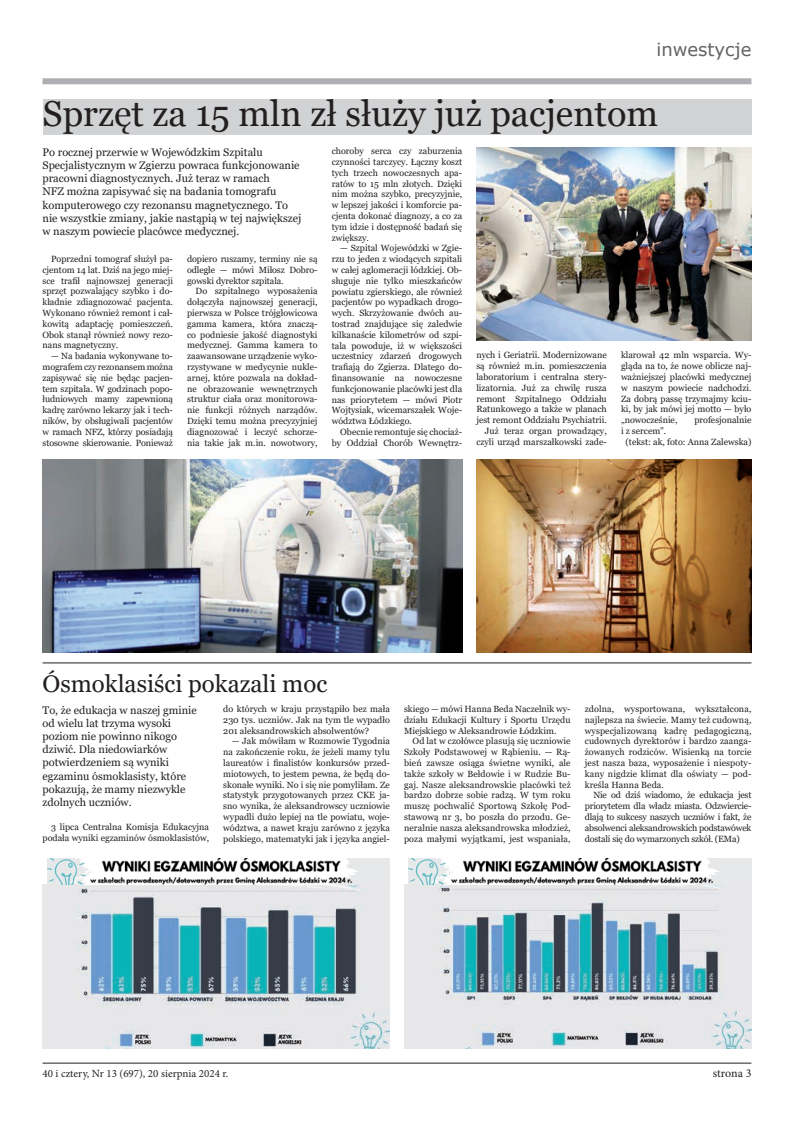
<style>
.page{position:relative;width:794px;height:1134px;background:#fff}
.page>*{position:absolute;margin:0;border:0;box-sizing:border-box;transform-origin:0 0}
.t1{font:36px "Georgia";color:#231f20}
.t2{font:24px "Georgia";color:#231f20}
.t3{font:18px "Verdana";color:#636366}
.t4{font:12px "Minion Pro";letter-spacing:-.005em;color:#231f20}
.t5{font:11px/13.2px "Georgia";color:#231f20}
.t6{font:11px "Minion Pro";color:#231f20}
.t7{font:9px/10.8px "Georgia";color:#231f20;text-align:justify}
</style>
<div class="page">
<hr style="left:43px;top:1063px;width:708px;height:1px;background:#231f20">
<div style="left:43px;top:78px;width:708px;height:6px;background:#aeafb3"></div>
<img style="left:476px;top:147px;width:275px;height:193px">
<img style="left:404px;top:885px;width:347px;height:164px">
<img style="left:43px;top:885px;width:347px;height:164px">
<hr style="left:43px;top:662px;width:708px;height:1px;background:#231f20">
<img style="left:47px;top:858px;width:343px;height:27px">
<img style="left:409px;top:858px;width:342px;height:27px">
<div style="left:43px;top:99px;width:708px;height:35px;background:#d1d2d4"></div>
<img style="left:43px;top:460px;width:419px;height:193px">
<img style="left:476px;top:460px;width:275px;height:193px">
<h3 class="t3" style="left:656px;top:37px;width:96px">inwestycje</h3>
<h1 class="t1" style="left:43px;top:92px;width:617px">Sprzęt za 15 mln zł służy już pacjentom</h1>
<p class="t5" style="left:43px;top:146px;width:260px">Po rocznej przerwie w Wojewódzkim Szpitalu Specjalistycznym w Zgierzu powraca funkcjonowanie pracowni diagnostycznych. Już teraz w ramach<br>NFZ można zapisywać się na badania tomografu komputerowego czy rezonansu magnetycznego. To nie wszystkie zmiany, jakie nastąpią w tej największej w naszym powiecie placówce medycznej.</p>
<p class="t7" style="left:332px;top:146px;width:132px">choroby serca czy zaburzenia czynności tarczycy. Łączny koszt tych trzech nowoczesnych apa&shy;ratów to 15 mln złotych. Dzięki nim można szybko, precyzyjnie, w lepszej jakości i komforcie pa&shy;cjenta dokonać diagnozy, a co za tym idzie i dostępność badań się zwiększy.</p>
<p class="t7" style="left:332px;top:243px;width:132px;text-indent:9px">— Szpital Wojewódzki w Zgie&shy;rzu to jeden z wiodących szpitali w całej aglomeracji łódzkiej. Ob&shy;sługuje nie tylko mieszkańców powiatu zgierskiego, ale również pacjentów po wypadkach drogo&shy;wych. Skrzyżowanie dwóch au&shy;tostrad znajdujące się zaledwie kilkanaście kilometrów od szpi&shy;tala powoduje, iż w większości uczestnicy zdarzeń drogowych trafiają do Zgierza. Dlatego do&shy;finansowanie na nowoczesne funkcjonowanie placówki jest dla nas priorytetem — mówi Piotr Wojtysiak, wicemarszałek Woje&shy;wództwa Łódzkiego.</p>
<p class="t7" style="left:332px;top:427px;width:132px;text-align:right">Obecnie remontuje się chociaż&shy;by Oddział Chorób Wewnętrz-</p>
<p class="t7" style="left:43px;top:254px;width:132px;text-indent:9px">Poprzedni tomograf służył pa&shy;cjentom 14 lat. Dziś na jego miej&shy;sce trafił najnowszej generacji sprzęt pozwalający szybko i do&shy;kładnie zdiagnozować pacjenta.<br>Wykonano również remont i cał&shy;kowitą adaptację pomieszczeń.<br>Obok stanął również nowy rezo&shy;nans magnetyczny.</p>
<p class="t7" style="left:43px;top:351px;width:132px;text-indent:9px">— Na badania wykonywane to&shy;mografem czy rezonansem można zapisywać się nie będąc pacjen&shy;tem szpitala. W godzinach popo&shy;łudniowych mamy zapewnioną kadrę zarówno lekarzy jak i tech&shy;ników, by obsługiwali pacjentów w ramach NFZ, którzy posiadają stosowne skierowanie. Ponieważ</p>
<p class="t7" style="left:187px;top:254px;width:132px">dopiero ruszamy, terminy nie są odległe — mówi Miłosz Dobro&shy;gowski dyrektor szpitala.</p>
<p class="t7" style="left:187px;top:286px;width:132px;text-indent:9px">Do szpitalnego wyposażenia dołączyła najnowszej generacji, pierwsza w Polsce trójgłowicowa gamma kamera, która znaczą&shy;co podniesie jakość diagnostyki medycznej. Gamma kamera to zaawansowane urządzenie wyko&shy;rzystywane w medycynie nukle&shy;arnej, które pozwala na dokład&shy;ne obrazowanie wewnętrznych struktur ciała oraz monitorowa&shy;nie funkcji różnych narządów.<br>Dzięki temu można precyzyjniej diagnozować i leczyć schorze&shy;nia takie jak m.in. nowotwory,</p>
<p class="t7" style="left:476px;top:350px;width:132px;text-align:right">nych i Geriatrii. Modernizowane są również m.in. pomieszczenia laboratorium i centralna stery&shy;lizatornia. Już za chwilę rusza remont Szpitalnego Oddziału<br>Ratunkowego a także w planach jest remont Oddziału Psychiatrii.<br>Już teraz organ prowadzący, czyli urząd marszałkowski zade-</p>
<p class="t7" style="left:621px;top:350px;width:132px">klarował 42 mln wsparcia. Wy&shy;gląda na to, że nowe oblicze naj&shy;ważniejszej placówki medycznej w naszym powiecie nadchodzi.<br>Za dobrą passę trzymajmy kciu&shy;ki, by jak mówi jej motto — było „nowocześnie,</p>
<p class="t7" style="left:694px;top:415px;width:59px">profesjonalnie</p>
<p class="t7" style="left:625px;top:426px;width:127px;text-indent:-5px">i z sercem”.<br>(tekst: ak, foto: Anna Zalewska)</p>
<h2 class="t2" style="left:43px;top:669px;width:286px">Ósmoklasiści pokazali moc</h2>
<p class="t5" style="left:43px;top:703px;width:156px">To, że edukacja w naszej gminie od wielu lat trzyma wysoki poziom nie powinno nikogo dziwić. Dla niedowiarków potwierdzeniem są wyniki egzaminu ósmoklasisty, które pokazują, że mamy niezwykle zdolnych uczniów.</p>
<p class="t7" style="left:43px;top:821px;width:168px;text-align:right">3 lipca Centralna Komisja Edukacyjna podała wyniki egzaminów ósmoklasistów,</p>
<p class="t7" style="left:223px;top:704px;width:168px">do których w kraju przystąpiło bez mała 230 tys. uczniów. Jak na tym tle wypadło 201 aleksandrowskich absolwentów?</p>
<p class="t7" style="left:223px;top:736px;width:168px;text-indent:9px">— Jak mówiłam w Rozmowie Tygodnia na zakończenie roku, że jeżeli mamy tylu laureatów i finalistów konkursów przed&shy;miotowych, to jestem pewna, że będą do&shy;skonałe wyniki. No i się nie pomyliłam. Ze statystyk przygotowanych przez CKE ja&shy;sno wynika, że aleksandrowscy uczniowie wypadli dużo lepiej na tle powiatu, woje&shy;wództwa, a nawet kraju zarówno z języka polskiego, matematyki jak i języka angiel-</p>
<p class="t7" style="left:404px;top:704px;width:168px">skiego — mówi Hanna Beda Naczelnik wy&shy;działu Edukacji Kultury i Sportu Urzędu Miejskiego w Aleksandrowie Łódzkim.</p>
<p class="t7" style="left:404px;top:736px;width:168px;text-indent:9px">Od lat w czołówce plasują się uczniowie Szkoły Podstawowej w Rąbieniu. — Rą&shy;bień zawsze osiąga świetne wyniki, ale także szkoły w Bełdowie i w Rudzie Bu&shy;gaj. Nasze aleksandrowskie placówki też bardzo dobrze sobie radzą. W tym roku muszę pochwalić Sportową Szkołę Pod&shy;stawową nr 3, bo poszła do przodu. Ge&shy;neralnie nasza aleksandrowska młodzież, poza małymi wyjątkami, jest wspaniała,</p>
<p class="t7" style="left:585px;top:704px;width:168px">zdolna, wysportowana, wykształcona, najlepsza na świecie. Mamy też cudowną, wyspecjalizowaną kadrę pedagogiczną, cudownych dyrektorów i bardzo zaanga&shy;żowanych rodziców. Wisienką na torcie jest nasza baza, wyposażenie i niespoty&shy;kany nigdzie klimat dla oświaty — pod&shy;kreśla Hanna Beda.</p>
<p class="t7" style="left:585px;top:790px;width:168px;text-indent:9px">Nie od dziś wiadomo, że edukacja jest priorytetem dla władz miasta. Odzwiercie&shy;dlają to sukcesy naszych uczniów i fakt, że absolwenci aleksandrowskich podstawówek dostali się do wymarzonych szkół. (EMa)</p>
<p class="t6" style="left:43px;top:1066px;width:187px">40 i cztery, Nr 13 (697), 20 sierpnia 2024 r.</p>
<h3 class="t4" style="left:713px;top:1065px;width:40px">strona 3</h3>
</div>
